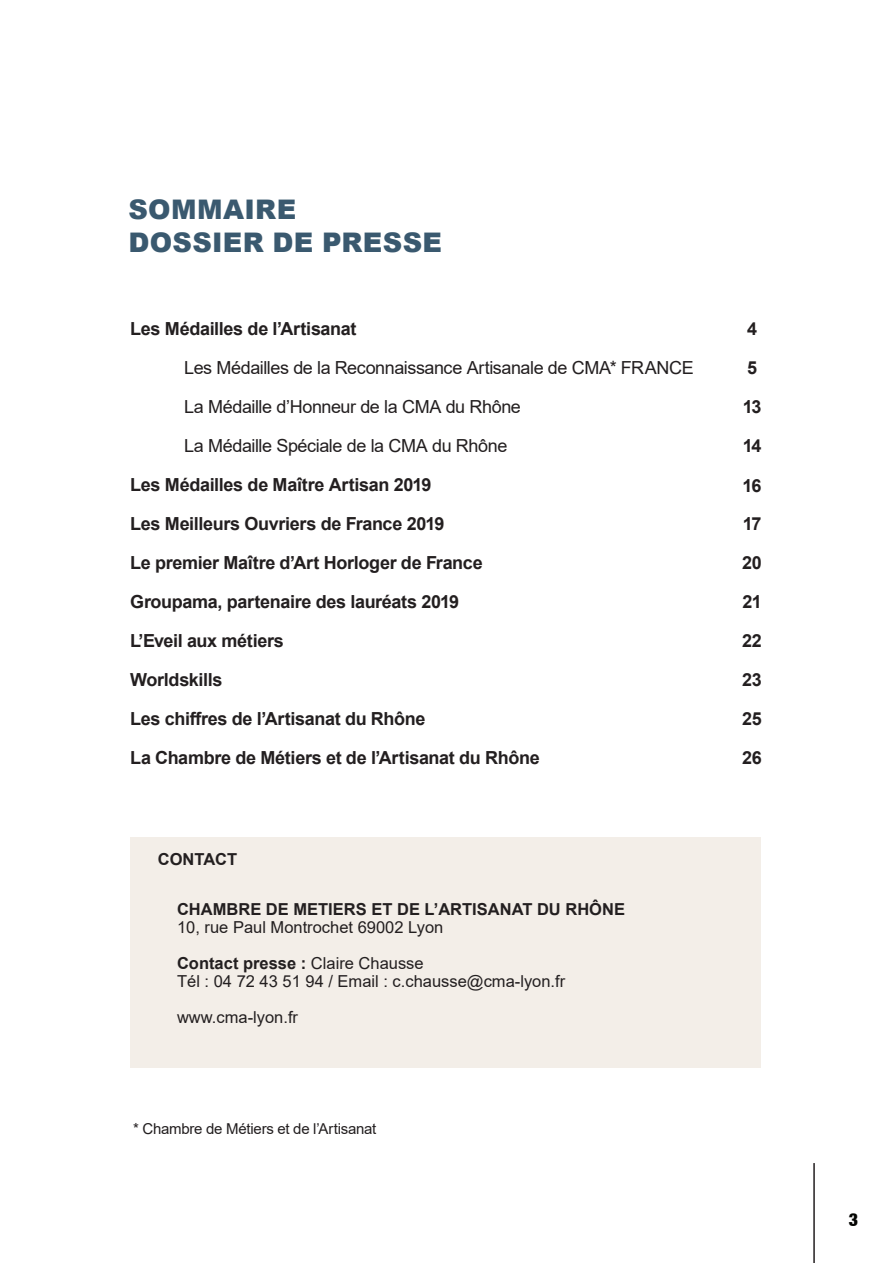
<style>
.page{position:relative;width:893px;height:1263px;background:#fff}
.page>*{position:absolute;margin:0;border:0;box-sizing:border-box;transform-origin:0 0}
.t1{font:900 27px/33px "Arial";letter-spacing:.015em;color:#3a596f}
.t2{font:700 18px/39px "Arial";letter-spacing:-.02em;color:#231f20}
.t3{font:18px/39px "Arial";letter-spacing:-.025em;color:#231f20}
.t4{font:900 condensed 18px "Helvetica Neue LT";color:#040503}
.t5{font:16.5px/36px "Arial";color:#231f20}
.t6{font:700 16.5px "Arial";color:#231f20}
.t7{font:15px "Arial";letter-spacing:-.02em;color:#231f20}
.s1{font-weight:700}
</style>
<div class="page">
<hr style="left:813px;top:1163px;width:2px;height:100px;background:#231f20">
<div style="left:130px;top:837px;width:631px;height:230px;background:#f3eee8"></div>
<h1 class="t1" style="left:129px;top:192px;width:315px">SOMMAIRE<br>DOSSIER DE PRESSE</h1>
<p class="t2" style="left:130px;top:309px;width:228px">Les Médailles de l’Artisanat</p>
<p class="t3" style="left:184px;top:348px;width:511px">Les Médailles de la Reconnaissance Artisanale de CMA* FRANCE<br>La Médaille d’Honneur de la CMA du Rhône<br>La Médaille Spéciale de la CMA du Rhône</p>
<p class="t2" style="left:130px;top:465px;width:411px">Les Médailles de Maître Artisan 2019<br>Les Meilleurs Ouvriers de France 2019<br>Le premier Maître d’Art Horloger de France Groupama, partenaire des lauréats 2019<br>L’Eveil aux métiers<br>Worldskills<br>Les chiffres de l’Artisanat du Rhône<br>La Chambre de Métiers et de l’Artisanat du Rhône</p>
<p class="t6" style="left:158px;top:847px;width:81px">CONTACT</p>
<p class="t6" style="left:177px;top:898px;width:449px">CHAMBRE DE METIERS ET DE L’ARTISANAT DU RHÔNE</p>
<p class="t5" style="left:177px;top:909px;width:268px">10, rue Paul Montrochet 69002 Lyon<br><span class="s1">Contact presse :</span> Claire Chausse</p>
<p class="t5" style="left:177px;top:963px;width:390px">Tél : 04 72 43 51 94 / Email : c.chausse@cma-lyon.fr www.cma-lyon.fr</p>
<p class="t7" style="left:133px;top:1118px;width:245px">* Chambre de Métiers et de l’Artisanat</p>
<p class="t2" style="left:743px;top:309px;width:20px">4<br>5<br>13<br>14</p>
<p class="t2" style="left:742px;top:466px;width:21px;text-align:justify">16<br>17<br>20<br>21<br>22<br>23<br>25<br>26</p>
<p class="t4" style="left:849px;top:1208px;width:11px">3</p>
</div>
